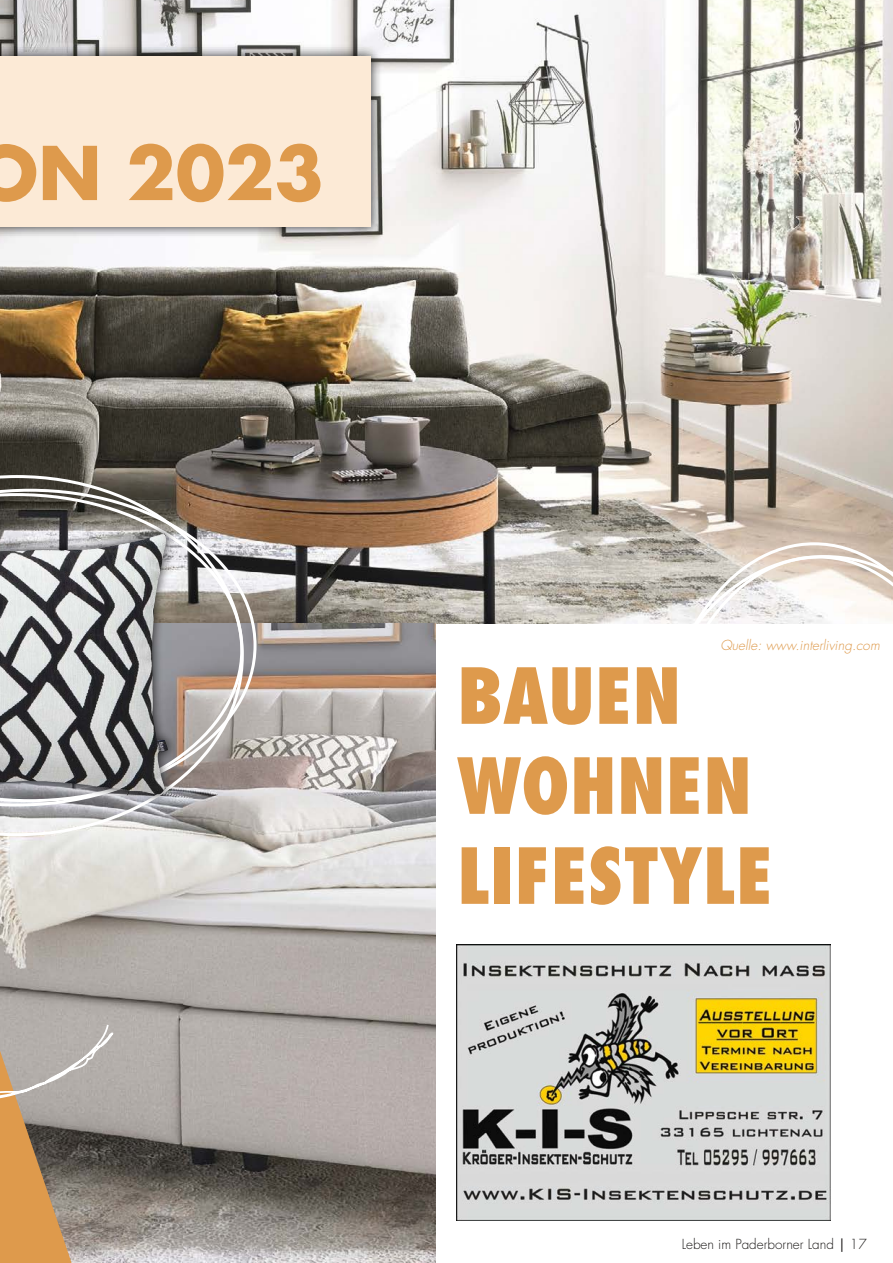
<style>
.page{position:relative;width:893px;height:1263px;background:#fff}
.page>*{position:absolute;margin:0;border:0;box-sizing:border-box;transform-origin:0 0}
.t1{font:800 condensed 75px/90px "Futura";color:#de9a4c}
.t2{font:700 72px "Futura";color:#de9a4c}
.t3{font:italic 300 13.5px "Futura";color:#de9a4c}
.t4{font:300 13.5px "Futura";color:#1e1c1b}
.s1{font-weight:400}
</style>
<div class="page">
<img style="left:0;top:0;width:893px;height:623px">
<img style="left:0;top:624px;width:436px;height:639px">
<div style="left:0;top:44px;width:383px;height:194px;background:#000;opacity:.75"></div>
<div style="left:0;top:56px;width:371px;height:170px;background:#fcead6"></div>
<svg style="left:244px;top:489px;width:13px;height:313px;background:#a89c95"></svg>
<svg style="left:0;top:475px;width:244px;height:361px;background:#9e9690"></svg>
<div style="left:0;top:524px;width:178px;height:284px;background:#000;opacity:.75"></div>
<img style="left:0;top:533px;width:168px;height:263px">
<svg style="left:0;top:1023px;width:119px;height:240px;background:#ac957b"></svg>
<svg style="left:657px;top:542px;width:236px;height:13px;background:#ccbfb3"></svg>
<svg style="left:644px;top:555px;width:249px;height:453px"></svg>
<img style="left:456px;top:944px;width:374px;height:276px">
<h2 class="t2" style="left:-26px;top:125px;width:351px">ON 2023</h2>
<p class="t3" style="left:720px;top:637px;width:161px">Quelle: www.interliving.com</p>
<h1 class="t1" style="left:457px;top:651px;width:318px">BAUEN<br>WOHNEN<br>LIFESTYLE</h1>
<p class="t4" style="left:682px;top:1236px;width:187px">Leben im Paderborner Land <span class="s1">|</span> 17</p>
</div>
